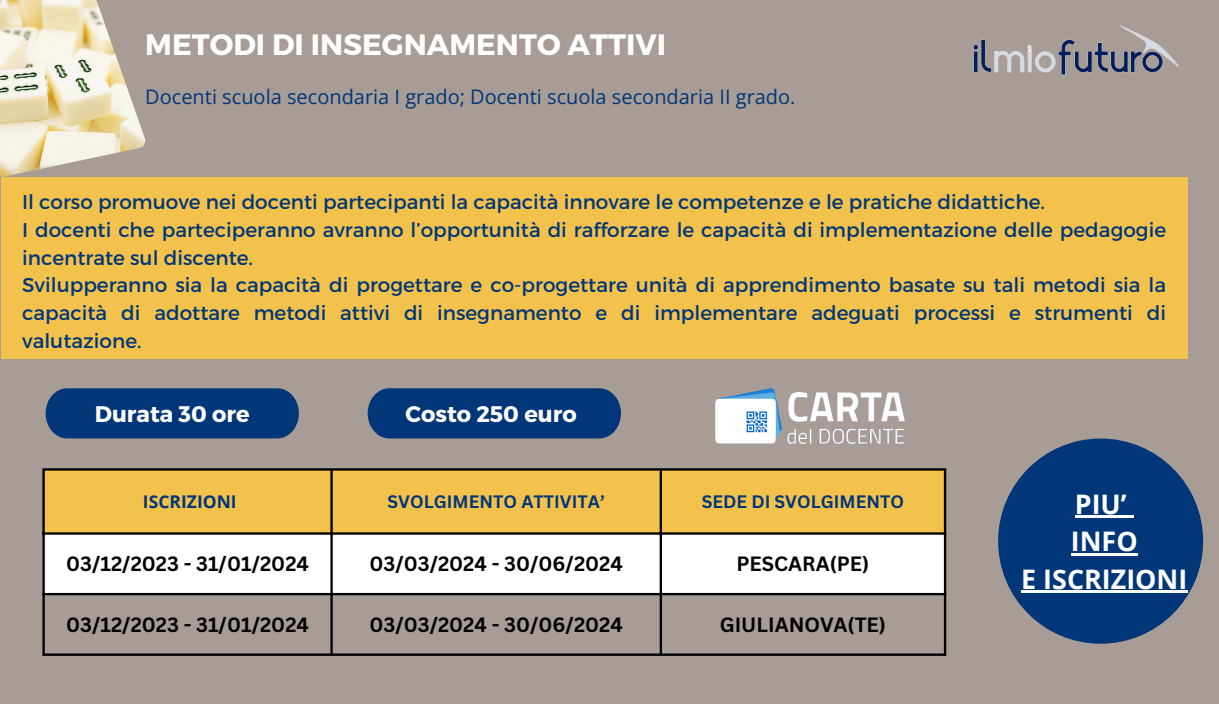
<style>
.page{position:relative;width:1219px;height:704px;background:#fff}
.page>*{position:absolute;margin:0;border:0;box-sizing:border-box;transform-origin:0 0}
.t1{font:700 29.38px "Montserrat";color:#fff}
.t2{font:700 26.88px "Open Sans";color:#fff}
.t3{font:700 22.5px "Montserrat";color:#fff}
.t4{font:700 20.06px "Canva Sans";color:#000}
.t5{font:20px/27.6px "Montserrat";color:#013678}
.t6{font:20px "Open Sans";color:#013678}
.t7{font:700 17.5px "Canva Sans";color:#013678}
.t8{font:700 17.5px "Open Sans";color:#013678}
</style>
<div class="page">
<div style="left:0;top:0;width:1219px;height:703px;background:#a89c96"></div>
<img style="left:0;top:0;width:145px;height:177px">
<div style="left:1px;top:177px;width:1186px;height:181px;background:#f3c24c"></div>
<div style="left:46px;top:388px;width:253px;height:50px;background:#013678"></div>
<div style="left:368px;top:388px;width:253px;height:50px;background:#013678"></div>
<div style="left:45px;top:470px;width:899px;height:62px;background:#f3c24c"></div>
<div style="left:45px;top:534px;width:899px;height:58px;background:#fff"></div>
<hr style="left:42px;top:470px;width:3px;height:183px;background:#000">
<hr style="left:330px;top:470px;width:3px;height:183px;background:#000">
<hr style="left:660px;top:470px;width:2px;height:183px;background:#000">
<hr style="left:944px;top:470px;width:2px;height:183px;background:#000">
<hr style="left:42px;top:468px;width:904px;height:2px;background:#000">
<hr style="left:42px;top:532px;width:904px;height:2px;background:#000">
<hr style="left:42px;top:592px;width:904px;height:3px;background:#000">
<hr style="left:42px;top:653px;width:904px;height:2px;background:#000">
<div style="left:998px;top:438px;width:205px;height:205px;background:#013678;border-radius:50%"></div>
<hr style="left:1075px;top:515px;width:52px;height:2px;background:#fff">
<svg style="left:1127px;top:515px;width:7px;height:2px"></svg>
<hr style="left:1071px;top:552px;width:67px;height:3px;background:#fff">
<hr style="left:1021px;top:590px;width:166px;height:2px;background:#fff">
<img style="left:973px;top:25px;width:206px;height:51px">
<img style="left:715px;top:388px;width:189px;height:55px">
<p class="t1" style="left:145px;top:25px;width:522px">METODI DI INSEGNAMENTO ATTIVI</p>
<p class="t6" style="left:145px;top:83px;width:652px">Docenti scuola secondaria I grado; Docenti scuola secondaria II grado.</p>
<p class="t5" style="left:22px;top:187px;width:1024px">Il corso promuove nei docenti partecipanti la capacità innovare le competenze e le pratiche didattiche.</p>
<p class="t5" style="left:22px;top:215px;width:1145px">I docenti che parteciperanno avranno l’opportunità di rafforzare le capacità di implementazione delle pedagogie incentrate sul discente.</p>
<p class="t5" style="left:22px;top:270px;width:1145px;text-align:justify">Svilupperanno sia la capacità di progettare e co-progettare unità di apprendimento basate su tali metodi sia la capacità di adottare metodi attivi di insegnamento e di implementare adeguati processi e strumenti di valutazione.</p>
<p class="t3" style="left:95px;top:399px;width:156px">Durata 30 ore</p>
<p class="t3" style="left:406px;top:399px;width:173px">Costo 250 euro</p>
<p class="t8" style="left:143px;top:489px;width:95px">ISCRIZIONI</p>
<p class="t7" style="left:387px;top:489px;width:219px">SVOLGIMENTO ATTIVITA’</p>
<p class="t7" style="left:702px;top:489px;width:204px">SEDE DI SVOLGIMENTO</p>
<p class="t4" style="left:66px;top:549px;width:244px">03/12/2023 - 31/01/2024</p>
<p class="t4" style="left:369px;top:549px;width:255px">03/03/2024 - 30/06/2024</p>
<p class="t4" style="left:736px;top:549px;width:134px">PESCARA(PE)</p>
<p class="t4" style="left:66px;top:610px;width:244px">03/12/2023 - 31/01/2024</p>
<p class="t4" style="left:369px;top:610px;width:255px">03/03/2024 - 30/06/2024</p>
<p class="t4" style="left:720px;top:610px;width:168px">GIULIANOVA(TE)</p>
<p class="t2" style="left:1075px;top:485px;width:53px">PIU’</p>
<p class="t2" style="left:1071px;top:522px;width:68px">INFO</p>
<p class="t2" style="left:1021px;top:560px;width:168px">E ISCRIZIONI</p>
</div>
